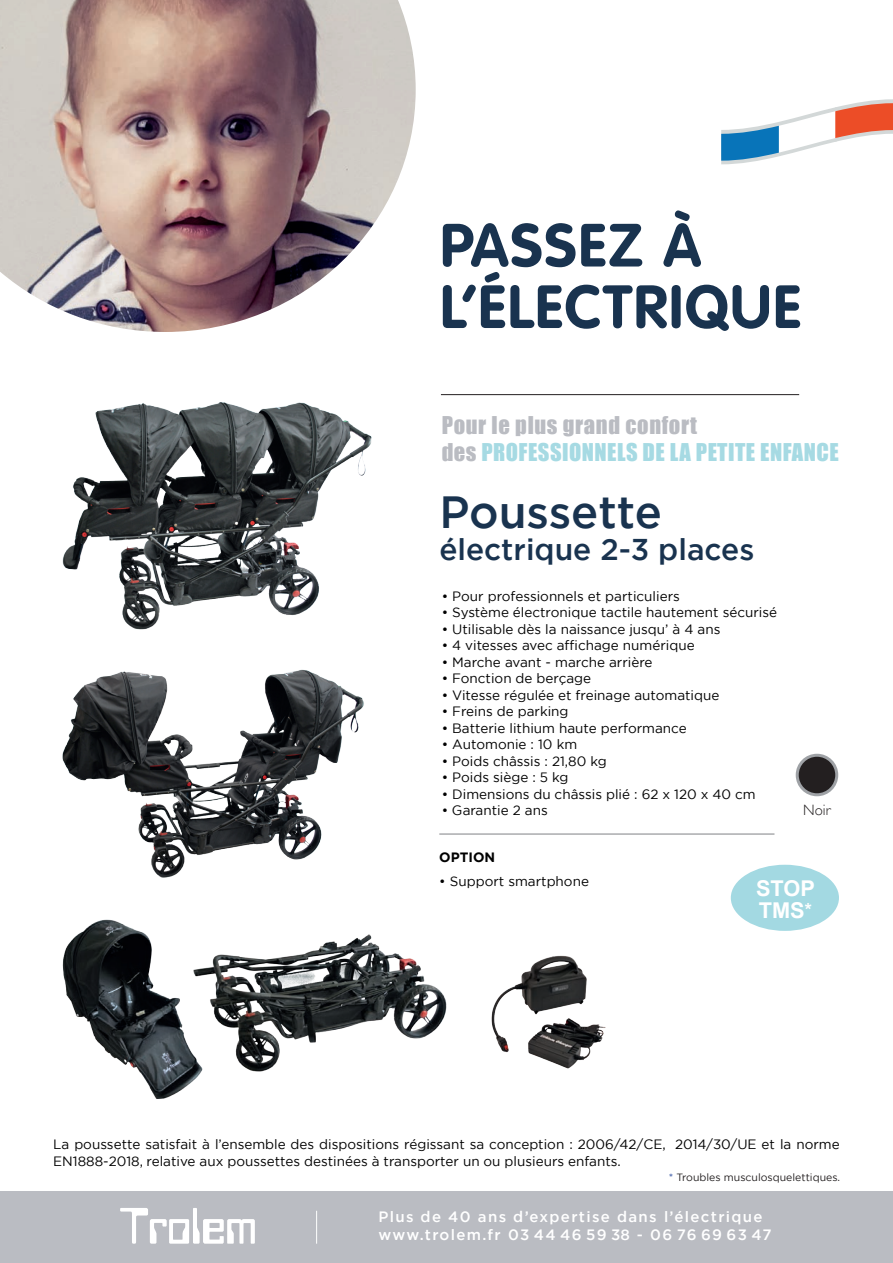
<style>
.page{position:relative;width:893px;height:1263px;background:#fff}
.page>*{position:absolute;margin:0;border:0;box-sizing:border-box;transform-origin:0 0}
.t1{font:700 60px/61.5px "VAG Rounded";letter-spacing:.03em;color:#19334f}
.t2{font:500 45px "Gotham";color:#19334f}
.t3{font:500 30px "Gotham";color:#19334f}
.t4{font:22.5px/27px "Impact";letter-spacing:.02em;color:#a6dae3}
.t5{font:700 21.75px/21.8px "Arial";color:#fff}
.t6{font:500 15px/18px "Gotham";letter-spacing:.09em;color:#fff}
.t7{font:300 15px "Gill Sans";color:#231f20}
.t8{font:13.5px/16.5px "Gotham";color:#000}
.t9{font:700 13.5px "Gotham";color:#000}
.t10{font:10.5px "Gotham";color:#231f20}
.s1{color:#babcc2}
.s2{font-size:18.15px}
.s3{color:#27499d}
</style>
<div class="page">
<svg style="left:721px;top:99px;width:172px;height:65px"></svg>
<img style="left:62px;top:669px;width:302px;height:209px">
<img style="left:0;top:0;width:416px;height:332px">
<img style="left:62px;top:394px;width:402px;height:236px">
<div style="left:797px;top:755px;width:40px;height:40px;background:#231f20;border-radius:50%"></div>
<div style="left:796px;top:754px;width:42px;height:42px;border:3px solid #9fa2a6;border-radius:50%"></div>
<hr style="left:441px;top:394px;width:358px;height:1px;background:#231f20">
<hr style="left:439px;top:834px;width:335px;height:1px;background:#808285">
<div style="left:731px;top:865px;width:108px;height:66px;background:#a3d9e2;border-radius:50%"></div>
<img style="left:247px;top:934px;width:200px;height:138px">
<img style="left:491px;top:955px;width:115px;height:114px">
<img style="left:62px;top:919px;width:185px;height:180px">
<div style="left:37px;top:796px;width:65px;height:42px;background:#fff"></div>
<div style="left:0;top:1191px;width:893px;height:72px;background:#babcc2"></div>
<svg style="left:120px;top:1208px;width:135px;height:36px"></svg>
<hr style="left:316px;top:1211px;width:1px;height:33px;background:#fff">
<h1 class="t1" style="left:440px;top:214px;width:362px">PASSEZ À<br>L’ÉLECTRIQUE</h1>
<h3 class="t4" style="left:442px;top:411px;width:398px"><span class="s1">Pour le plus grand confort<br>des</span> PROFESSIONNELS DE LA PETITE ENFANCE</h3>
<h2 class="t2" style="left:439px;top:483px;width:224px">Poussette</h2>
<h3 class="t3" style="left:439px;top:529px;width:317px">électrique 2-3 places</h3>
<p class="t8" style="left:442px;top:587px;width:240px">• Pour professionnels et particuliers</p>
<p class="t8" style="left:442px;top:604px;width:337px">• Système électronique tactile hautement sécurisé</p>
<p class="t8" style="left:442px;top:620px;width:280px">• Utilisable dès la naissance jusqu’ à 4 ans</p>
<p class="t8" style="left:442px;top:637px;width:254px">• 4 vitesses avec affichage numérique</p>
<p class="t8" style="left:442px;top:653px;width:212px">• Marche avant - marche arrière</p>
<p class="t8" style="left:442px;top:670px;width:151px">• Fonction de berçage</p>
<p class="t8" style="left:442px;top:686px;width:279px">• Vitesse régulée et freinage automatique</p>
<p class="t8" style="left:442px;top:703px;width:128px">• Freins de parking</p>
<p class="t8" style="left:442px;top:719px;width:247px">• Batterie lithium haute performance</p>
<p class="t8" style="left:442px;top:736px;width:137px">• Automonie : 10 km</p>
<p class="t8" style="left:442px;top:752px;width:167px">• Poids châssis : 21,80 kg</p>
<p class="t8" style="left:442px;top:769px;width:128px">• Poids siège : 5 kg</p>
<p class="t8" style="left:442px;top:785px;width:315px">• Dimensions du châssis plié : 62 x 120 x 40 cm</p>
<p class="t8" style="left:442px;top:802px;width:108px">• Garantie 2 ans</p>
<p class="t9" style="left:439px;top:848px;width:57px">OPTION</p>
<p class="t8" style="left:439px;top:873px;width:151px">• Support smartphone</p>
<h3 class="t5" style="left:756px;top:878px;width:60px">STOP<br>TMS<span class="s2">*</span></h3>
<p class="t7" style="left:803px;top:798px;width:29px">Noir</p>
<p class="t8" style="left:53px;top:1136px;width:788px">La poussette satisfait à l’ensemble des dispositions régissant sa conception : 2006/42/CE, 2014/30/UE et la norme<br>EN1888-2018, relative aux poussettes destinées à transporter un ou plusieurs enfants.</p>
<p class="t10" style="left:669px;top:1170px;width:173px"><span class="s3">*</span> Troubles musculosquelettiques.</p>
<p class="t6" style="left:378px;top:1207px;width:395px">Plus de 40 ans d’expertise dans l’électrique www.trolem.fr 03 44 46 59 38 - 06 76 69 63 47</p>
</div>
